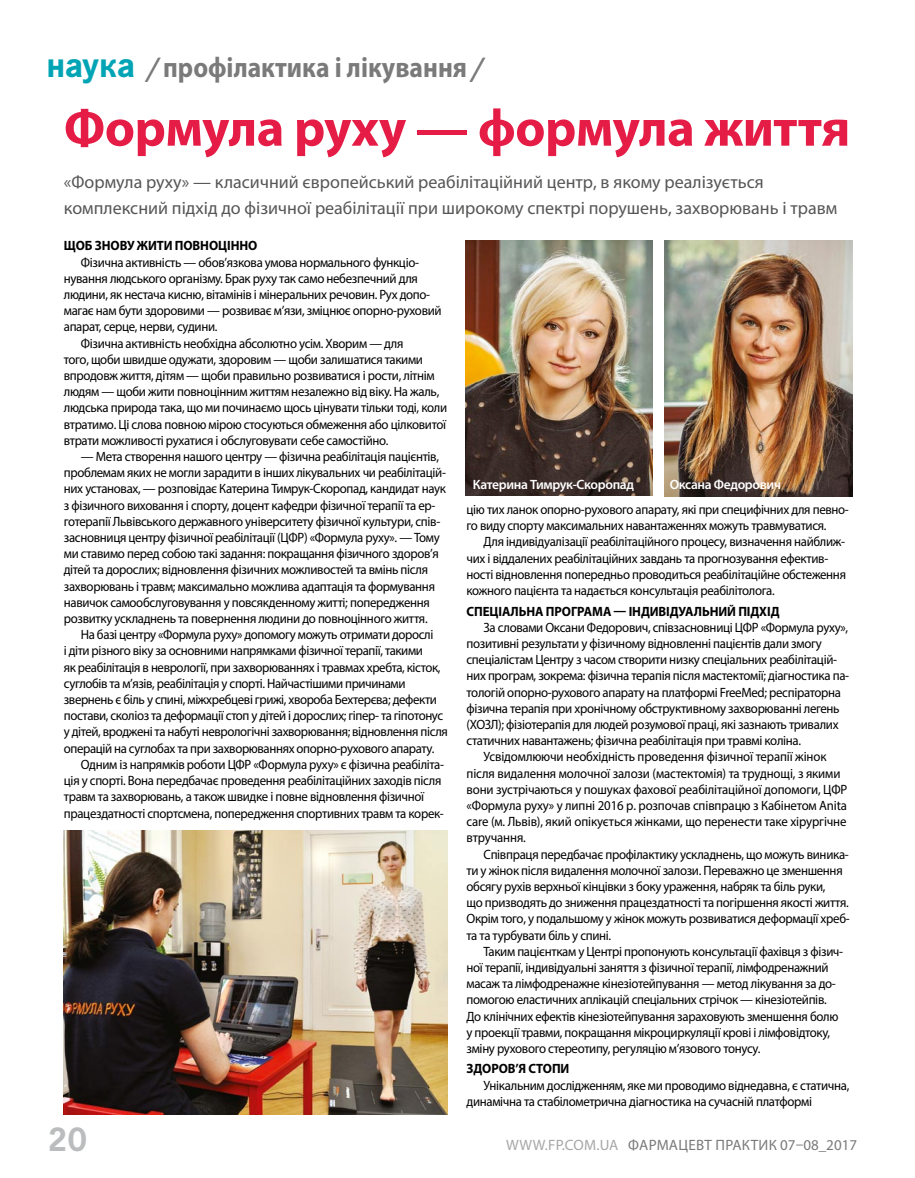
<style>
.page{position:relative;width:915px;height:1178px;background:#fff}
.page>*{position:absolute;margin:0;border:0;box-sizing:border-box;transform-origin:0 0}
.t1{font:700 52.5px "Myriad Pro";letter-spacing:-.01em;color:#e51d46}
.t2{font:700 34.5px "News Paper C";color:#bbbcbd}
.t3{font:700 28.5px "Myriad Pro";color:#7a7a7a;scale:.9 1}
.t4{font:18px/25.5px "Myriad Pro";color:#565655}
.t5{font:15px "Myriad Pro";color:#7a7a7a}
.t6{font:15px "Myriad Pro";letter-spacing:.02em;color:#a6a7a7}
.t7{font:13.5px/16.2px "Myriad Pro";letter-spacing:-.025em;color:#000;scale:.95 1}
.t8{font:700 13.5px "Myriad Pro";letter-spacing:-.005em;color:#000;scale:.95 1}
.t9{font:600 13.5px "Myriad Pro";letter-spacing:-.025em;color:#fff}
.s1{font-family:"News Paper C";font-size:36px;color:#00a4b5}
.s2{font-family:"News Paper C"}
</style>
<div class="page">
<img style="left:465px;top:240px;width:187px;height:255px">
<img style="left:664px;top:240px;width:188px;height:257px">
<img style="left:64px;top:830px;width:383px;height:284px">
<h3 class="t3" style="left:47px;top:48px;width:486px"><span class="s1">наука</span> <span class="s2">/</span> профілактика і лікування <span class="s2">/</span></h3>
<h1 class="t1" style="left:64px;top:94px;width:787px">Формула руху — формула життя</h1>
<h3 class="t4" style="left:64px;top:169px;width:774px">«Формула руху» — класичний європейський реабілітаційний центр, в якому реалізується комплексний підхід до фізичної реабілітації при широкому спектрі порушень, захворювань і травм</h3>
<p class="t8" style="left:64px;top:237px;width:42px">Щоб знову</p>
<p class="t8" style="left:137px;top:237px;width:21px">жити</p>
<p class="t8" style="left:175px;top:237px;width:10px">повноц</p>
<p class="t8" style="left:227px;top:237px;width:14px">інно</p>
<p class="t7" style="left:81px;top:254px;width:357px">Фізична активність — обов’язкова умова нормального функціо-</p>
<p class="t7" style="left:64px;top:270px;width:374px">нування людського організму. Брак руху так само небезпечний для</p>
<p class="t7" style="left:64px;top:286px;width:387px">людини, як нестача кисню, вітамінів і мінеральних речовин. Рух допо-</p>
<p class="t7" style="left:64px;top:302px;width:399px">магає нам бути здоровими — розвиває м’язи, зміцнює опорно-руховий</p>
<p class="t7" style="left:64px;top:319px;width:163px">апарат, серце, нерви, судини.</p>
<p class="t7" style="left:81px;top:335px;width:341px">Фізична активність необхідна абсолютно усім. Хворим — для</p>
<p class="t7" style="left:64px;top:351px;width:379px">того, щоби швидше одужати, здоровим — щоби залишатися такими</p>
<p class="t7" style="left:64px;top:367px;width:392px">впродовж життя, дітям — щоби правильно розвиватися і рости, літнім</p>
<p class="t7" style="left:64px;top:383px;width:396px">людям — щоби жити повноцінним життям незалежно від віку. На жаль,</p>
<p class="t7" style="left:64px;top:400px;width:405px">людська природа така, що ми починаємо щось цінувати тільки тоді, коли</p>
<p class="t7" style="left:64px;top:416px;width:404px">втратимо. Ці слова повною мірою стосуються обмеження або цілковитої</p>
<p class="t7" style="left:64px;top:432px;width:343px">втрати можливості рухатися і обслуговувати себе самостійно.</p>
<p class="t7" style="left:64px;top:448px;width:403px;text-indent:17px">— Мета створення нашого центру — фізична реабілітація пацієнтів, проблемам яких не могли зарадити в інших лікувальних чи реабілітацій&shy;них установах, — розповідає Катерина Тимрук-Скоропад, кандидат наук з фізичного виховання і спорту, доцент кафедри фізичної терапії та ер&shy;готерапії Львівського державного університету фізичної культури, спів&shy;засновниця центру фізичної реабілітації (ЦФР) «Формула руху». — Тому ми ставимо перед собою такі задання: покращання фізичного здоров’я дітей та дорослих; відновлення фізичних можливостей та вмінь після захворювань і травм; максимально можлива адаптація та формування навичок самообслуговування у повсякденному житті; попередження розвитку ускладнень та повернення людини до повноцінного життя.</p>
<p class="t7" style="left:64px;top:626px;width:405px;text-indent:17px">На базі центру «Формула руху» допомогу можуть отримати дорослі<br>і діти різного віку за основними напрямками фізичної терапії, такими<br>як реабілітація в неврології, при захворюваннях і травмах хребта, кісток, суглобів та м’язів, реабілітація у спорті. Найчастішими причинами звернень є біль у спині, міжхребцеві грижі, хвороба Бехтерєва; дефекти постави, сколіоз та деформації стоп у дітей і дорослих; гіпер- та гіпотонус у дітей, вроджені та набуті неврологічні захворювання; відновлення після операцій на суглобах та при захворюваннях опорно-рухового апарату.</p>
<p class="t7" style="left:64px;top:756px;width:401px;text-indent:17px">Одним із напрямків роботи ЦФР «Формула руху» є фізична реабіліта&shy;ція у спорті. Вона передбачає проведення реабілітаційних заходів після травм та захворювань, а також швидке і повне відновлення фізичної працездатності спортсмена, попередження спортивних травм та корек-</p>
<h2 class="t2" style="left:47px;top:1120px;width:42px">20</h2>
<p class="t9" style="left:473px;top:476px;width:162px">Катерина Тимрук-Скоропад</p>
<p class="t9" style="left:669px;top:476px;width:113px">Оксана Федорович</p>
<p class="t7" style="left:466px;top:501px;width:404px">цію тих ланок опорно-рухового апарату, які при специфічних для певно&shy;го виду спорту максимальних навантаженнях можуть травмуватися.</p>
<p class="t7" style="left:466px;top:534px;width:401px;text-indent:17px">Для індивідуалізації реабілітаційного процесу, визначення найближ&shy;чих і віддалених реабілітаційних завдань та прогнозування ефектив&shy;ності відновлення попередньо проводиться реабілітаційне обстеження кожного пацієнта та надається консультація реабілітолога.</p>
<p class="t8" style="left:466px;top:602px;width:93px">Спеціальна програма</p>
<p class="t8" style="left:613px;top:602px;width:30px">— індив</p>
<p class="t8" style="left:666px;top:602px;width:119px">ідуальни й підхід</p>
<p class="t7" style="left:483px;top:619px;width:385px">За словами Оксани Федорович, співзасновниці ЦФР «Формула руху»,</p>
<p class="t7" style="left:466px;top:635px;width:375px">позитивні результати у фізичному відновленні пацієнтів дали змогу</p>
<p class="t7" style="left:466px;top:651px;width:391px">спеціалістам Центру з часом створити низку спеціальних реабілітацій-</p>
<p class="t7" style="left:466px;top:667px;width:404px">них програм, зокрема: фізична терапія після мастектомії; діагностика па-</p>
<p class="t7" style="left:466px;top:684px;width:395px">тологій опорно-рухового апарату на платформі FreeMed; респіраторна</p>
<p class="t7" style="left:466px;top:700px;width:394px">фізична терапія при хронічному обструктивному захворюванні легень</p>
<p class="t7" style="left:466px;top:716px;width:393px">(ХОЗЛ); фізіотерапія для людей розумової праці, які зазнають тривалих</p>
<p class="t7" style="left:466px;top:732px;width:353px">статичних навантажень; фізична реабілітація при травмі коліна.</p>
<p class="t7" style="left:483px;top:748px;width:362px">Усвідомлюючи необхідність проведення фізичної терапії жінок</p>
<p class="t7" style="left:466px;top:765px;width:395px">після видалення молочної залози (мастектомія) та труднощі, з якими</p>
<p class="t7" style="left:466px;top:781px;width:402px">вони зустрічаються у пошуках фахової реабілітаційної допомоги, ЦФР</p>
<p class="t7" style="left:466px;top:797px;width:402px">«Формула руху» у липні 2016 р. розпочав співпрацю з Кабінетом Anita</p>
<p class="t7" style="left:466px;top:813px;width:401px">care (м. Львів), який опікується жінками, що перенести таке хірургічне</p>
<p class="t7" style="left:466px;top:829px;width:64px">втручання.</p>
<p class="t7" style="left:483px;top:846px;width:386px">Співпраця передбачає профілактику ускладнень, що можуть виника-</p>
<p class="t7" style="left:466px;top:862px;width:397px">ти у жінок після видалення молочної залози. Переважно це зменшення</p>
<p class="t7" style="left:466px;top:878px;width:379px">обсягу рухів верхньої кінцівки з боку ураження, набряк та біль руки,</p>
<p class="t7" style="left:466px;top:894px;width:404px">що призводять до зниження працездатності та погіршення якості життя.</p>
<p class="t7" style="left:466px;top:910px;width:405px">Окрім того, у подальшому у жінок можуть розвиватися деформації хреб-</p>
<p class="t7" style="left:466px;top:927px;width:154px">та та турбувати біль у спині.</p>
<p class="t7" style="left:483px;top:943px;width:380px">Таким пацієнткам у Центрі пропонують консультації фахівця з фізич-</p>
<p class="t7" style="left:466px;top:959px;width:382px">ної терапії, індивідуальні заняття з фізичної терапії, лімфодренажний</p>
<p class="t7" style="left:466px;top:975px;width:390px">масаж та лімфодренажне кінезіотейпування — метод лікування за до-</p>
<p class="t7" style="left:466px;top:991px;width:380px">помогою еластичних аплікацій спеціальних стрічок — кінезіотейпів.</p>
<p class="t7" style="left:466px;top:1008px;width:393px">До клінічних ефектів кінезіотейпування зараховують зменшення болю</p>
<p class="t7" style="left:466px;top:1024px;width:384px">у проекції травми, покращання мікроциркуляції крові і лімфовідтоку,</p>
<p class="t7" style="left:466px;top:1040px;width:311px">зміну рухового стереотипу, регуляцію м’язового тонусу.</p>
<p class="t8" style="left:466px;top:1060px;width:17px">Здоров</p>
<p class="t8" style="left:515px;top:1060px;width:24px">’я стопи</p>
<p class="t7" style="left:466px;top:1077px;width:404px;text-indent:17px">Унікальним дослідженням, яке ми проводимо віднедавна, є статична, динамічна та стабілометрична діагностика на сучасній платформі</p>
<p class="t6" style="left:506px;top:1135px;width:104px">www.fp.com.ua</p>
<p class="t5" style="left:628px;top:1135px;width:21px">Фармацевт</p>
<p class="t5" style="left:715px;top:1135px;width:20px">Практик</p>
<p class="t5" style="left:779px;top:1135px;width:78px">07–08_2017</p>
</div>
